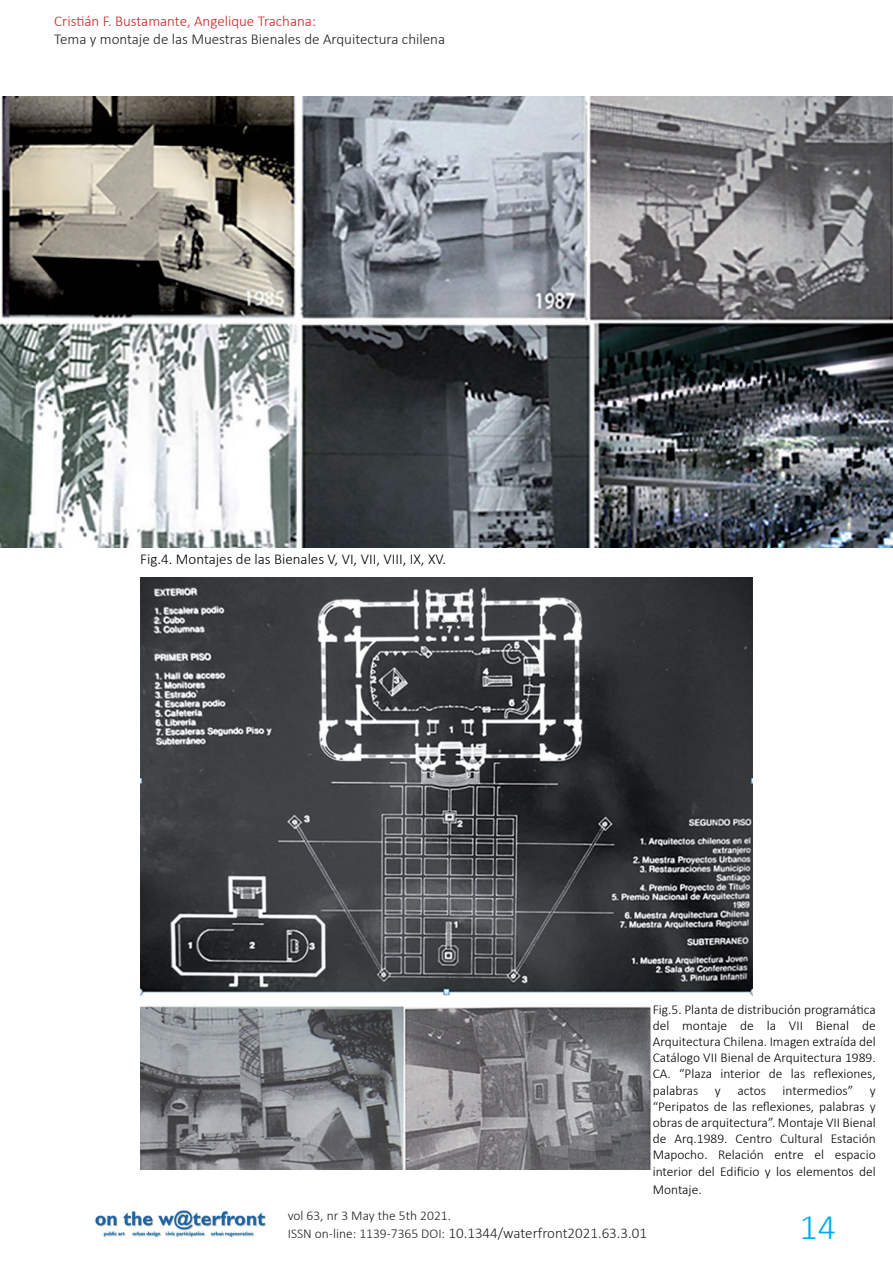
<style>
.page{position:relative;width:893px;height:1263px;background:#fff}
.page>*{position:absolute;margin:0;border:0;box-sizing:border-box;transform-origin:0 0}
.t1{font:300 36px "Calibri";color:#00aeef}
.t2{font:300 15px "Calibri";color:#231f20}
.t3{font:300 15px "Calibri";color:#000}
.t4{font:300 15px "Calibri";color:#d02126}
.t5{font:300 13.5px/16.2px "Calibri";color:#000;text-align:justify}
.t6{font:300 13.5px "Calibri";color:#231f20}
.s1{font-size:13.5px}
</style>
<div class="page">
<img style="left:95px;top:1210px;width:171px;height:28px">
<img style="left:140px;top:577px;width:613px;height:592px">
<img style="left:0;top:97px;width:893px;height:450px">
<p class="t4" style="left:54px;top:12px;width:263px">Cristián F. Bustamante, Angelique Trachana:</p>
<p class="t2" style="left:54px;top:30px;width:392px">Tema y montaje de las Muestras Bienales de Arquitectura chilena</p>
<p class="t3" style="left:140px;top:550px;width:307px">Fig.4. Montajes de las Bienales V, VI, VII, VIII, IX, XV.</p>
<p class="t5" style="left:653px;top:1001px;width:225px">Fig.5. Planta de distribución programática del montaje de la VII Bienal de Arquitectura Chilena. Imagen extraída del Catálogo VII Bienal de Arquitectura 1989.<br>CA. “Plaza interior de las reflexiones, palabras y actos intermedios” y “Peripatos de las reflexiones, palabras y obras de arquitectura”. Montaje VII Bienal de Arq.1989. Centro Cultural Estación Mapocho. Relación entre el espacio interior del Edificio y los elementos del</p>
<p class="t5" style="left:653px;top:1181px;width:51px">Montaje.</p>
<p class="t6" style="left:288px;top:1207px;width:165px">vol 63, nr 3 May the 5th 2021.</p>
<p class="t2" style="left:288px;top:1223px;width:361px"><span class="s1">ISSN on-line: 1139-7365 DOI:</span> 10.1344/waterfront2021.63.3.01</p>
<h1 class="t1" style="left:799px;top:1205px;width:38px">14</h1>
</div>
